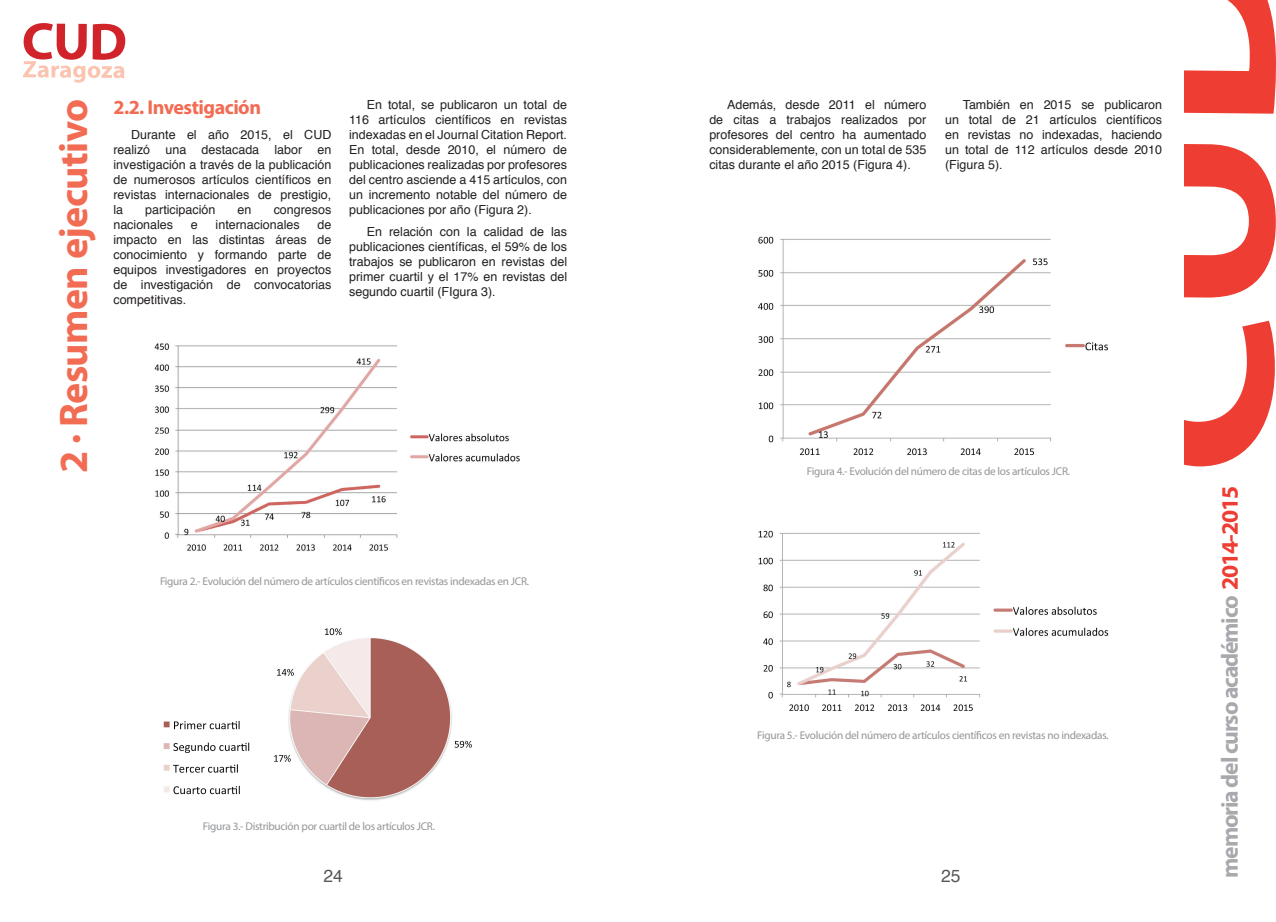
<style>
.page{position:relative;width:1276px;height:922px;background:#fff}
.page>*{position:absolute;margin:0;border:0;box-sizing:border-box;transform-origin:0 0}
.t1{font:700 40px "Myriad Pro";letter-spacing:-.015em;color:#f26b53}
.t2{font:700 23.62px "Myriad Pro";letter-spacing:-.05em;color:#a8a9ad}
.t3{font:700 20px "Myriad Pro";letter-spacing:-.025em;color:#f26b53}
.t4{font:17.5px "Helvetica";color:#57585a}
.t5{font:12.5px/15px "Helvetica";color:#231f20;text-align:justify}
.t6{font:11.25px "Myriad Pro";letter-spacing:-.025em;color:#939598}
.s1{color:#ee3e34}
</style>
<div class="page">
<svg style="left:1184px;top:320px;width:91px;height:146px"></svg>
<svg style="left:1184px;top:144px;width:92px;height:154px"></svg>
<svg style="left:1184px;top:0;width:92px;height:114px"></svg>
<svg style="left:23px;top:23px;width:102px;height:60px"></svg>
<img style="left:163px;top:721px;width:87px;height:74px">
<img style="left:274px;top:628px;width:198px;height:173px">
<img style="left:154px;top:343px;width:366px;height:208px">
<img style="left:758px;top:236px;width:350px;height:220px">
<img style="left:758px;top:530px;width:351px;height:182px">
<h1 class="t1" style="left:48px;top:473px;width:375px;rotate:-90deg">2 · Resumen ejecutivo</h1>
<h3 class="t3" style="left:113px;top:94px;width:149px">2.2. Investigación</h3>
<p class="t5" style="left:113px;top:128px;width:219px;text-indent:18px">Durante el año 2015, el CUD realizó una destacada labor en investigación a través de la publicación de numerosos artículos científicos en revistas internacionales de prestigio, la</p>
<p class="t5" style="left:145px;top:203px;width:72px">participación</p>
<p class="t5" style="left:238px;top:203px;width:15px">en</p>
<p class="t5" style="left:274px;top:203px;width:59px">congresos</p>
<p class="t5" style="left:113px;top:218px;width:61px">nacionales</p>
<p class="t5" style="left:191px;top:218px;width:8px">e</p>
<p class="t5" style="left:216px;top:218px;width:86px">internacionales</p>
<p class="t5" style="left:113px;top:218px;width:219px;text-indent:204px">de impacto en las distintas áreas de conocimiento y formando parte de equipos investigadores en proyectos de investigación de convocatorias competitivas.</p>
<p class="t5" style="left:349px;top:98px;width:219px;text-indent:18px">En total, se publicaron un total de 116 artículos científicos en revistas indexadas en el Journal Citation Report.<br>En total, desde 2010, el número de publicaciones realizadas por profesores del centro asciende a 415 artículos, con un incremento notable del número de publicaciones por año (Figura 2).</p>
<p class="t5" style="left:349px;top:225px;width:219px;text-indent:18px">En relación con la calidad de las publicaciones científicas, el 59% de los trabajos se publicaron en revistas del primer cuartil y el 17% en revistas del segundo cuartil (FIgura 3).</p>
<p class="t6" style="left:160px;top:574px;width:371px">Figura 2.- Evolución del número de artículos científicos en revistas indexadas en JCR.</p>
<p class="t5" style="left:709px;top:98px;width:219px;text-indent:18px">Además, desde 2011 el número de citas a trabajos realizados por profesores del centro ha aumentado considerablemente, con un total de 535 citas durante el año 2015 (Figura 4).</p>
<p class="t5" style="left:945px;top:98px;width:219px;text-indent:18px">También en 2015 se publicaron un total de 21 artículos científicos en revistas no indexadas, haciendo un total de 112 artículos desde 2010 (Figura 5).</p>
<p class="t6" style="left:807px;top:464px;width:265px">Figura 4.- Evolución del número de citas de los artículos JCR.</p>
<p class="t6" style="left:203px;top:819px;width:234px">Figura 3.- Distribución por cuartil de los artículos JCR.</p>
<p class="t6" style="left:757px;top:728px;width:353px">Figura 5.- Evolución del número de artículos científicos en revistas no indexadas.</p>
<h3 class="t4" style="left:323px;top:868px;width:21px">24</h3>
<h3 class="t4" style="left:941px;top:868px;width:21px">25</h3>
<h2 class="t2" style="left:1214px;top:877px;width:393px;rotate:-90deg">memoria del curso académico <span class="s1">2014-2015</span></h2>
</div>
